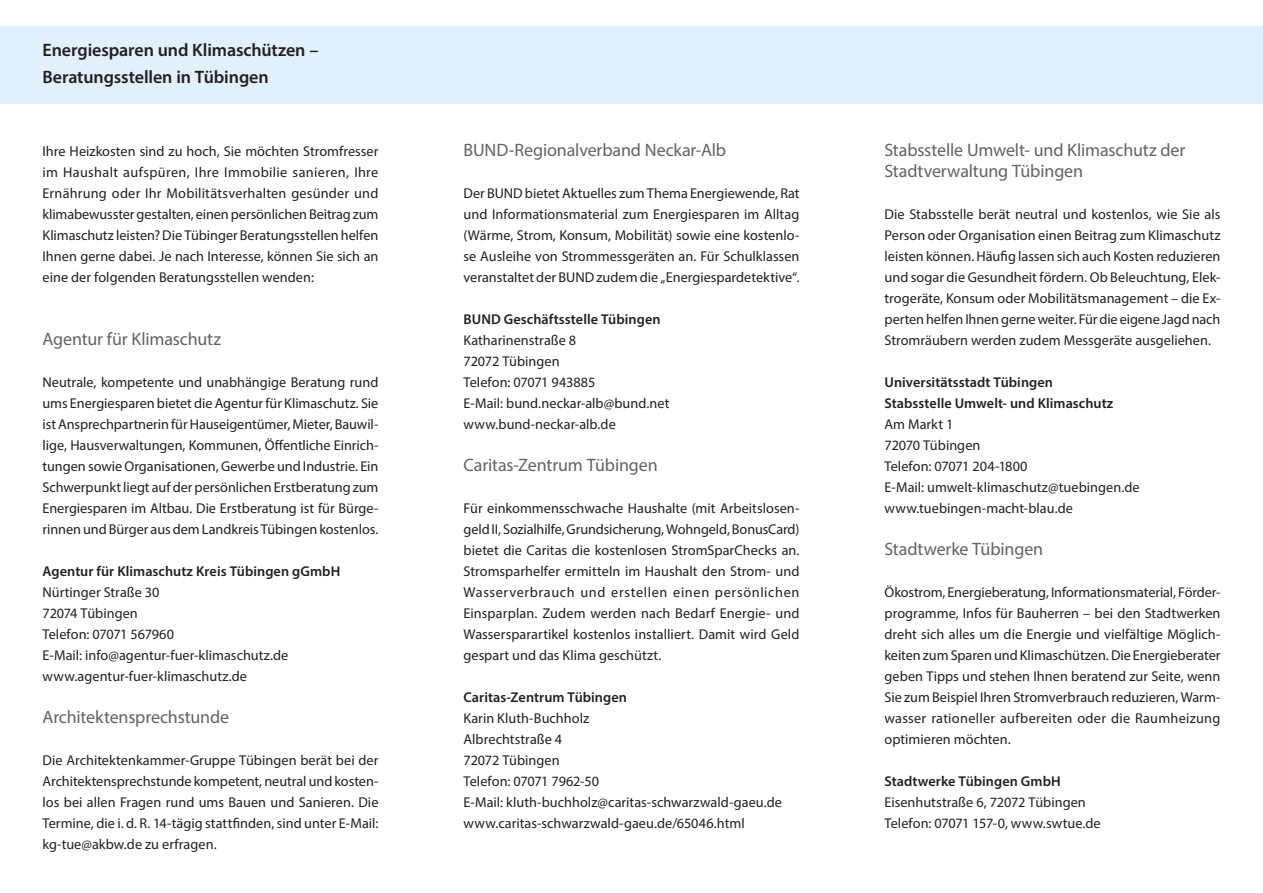
<style>
.page{position:relative;width:1263px;height:893px;background:#fff}
.page>*{position:absolute;margin:0;border:0;box-sizing:border-box;transform-origin:0 0}
.t1{font:18px/21px "Myriad Pro";letter-spacing:-.01em;color:#636366}
.t2{font:600 18px/27px "Myriad Pro";letter-spacing:-.005em;color:#231f20}
.t3{font:14.25px/21px "Myriad Pro";letter-spacing:.005em;color:#231f20;text-align:justify}
.t4{font:600 14.25px/21px "Myriad Pro";letter-spacing:.005em;color:#231f20}
</style>
<div class="page">
<div style="left:0;top:26px;width:1263px;height:78px;background:#e1f0fa"></div>
<p class="t2" style="left:43px;top:36px;width:277px">Energiesparen und Klimaschützen –<br>Beratungsstellen in Tübingen</p>
<p class="t3" style="left:43px;top:140px;width:337px">Ihre Heizkosten sind zu hoch, Sie möchten Stromfresser im Haushalt aufspüren, Ihre Immobilie sanieren, Ihre Ernährung oder Ihr Mobilitätsverhalten gesünder und klimabewusster gestalten, einen persönlichen Beitrag zum Klimaschutz leisten? Die Tübinger Beratungsstellen helfen Ihnen gerne dabei. Je nach Interesse, können Sie sich an eine der folgenden Beratungsstellen wenden:</p>
<p class="t1" style="left:43px;top:328px;width:180px">Agentur für Klimaschutz</p>
<p class="t3" style="left:43px;top:371px;width:337px">Neutrale, kompetente und unabhängige Beratung rund ums Energiesparen bietet die Agentur für Klimaschutz. Sie ist Ansprechpartnerin für Hauseigentümer, Mieter, Bauwil&shy;lige, Hausverwaltungen, Kommunen, Öffentliche Einrich&shy;tungen sowie Organisationen, Gewerbe und Industrie. Ein Schwerpunkt liegt auf der persönlichen Erstberatung zum Energiesparen im Altbau. Die Erstberatung ist für Bürge&shy;rinnen und Bürger aus dem Landkreis Tübingen kostenlos.</p>
<p class="t4" style="left:43px;top:560px;width:299px">Agentur für Klimaschutz Kreis Tübingen gGmbH</p>
<p class="t3" style="left:43px;top:581px;width:247px;text-align:left">Nürtinger Straße 30<br>72074 Tübingen<br>Telefon: 07071 567960<br>E-Mail: info@agentur-fuer-klimaschutz.de www.agentur-fuer-klimaschutz.de</p>
<p class="t1" style="left:43px;top:706px;width:188px">Architektensprechstunde</p>
<p class="t3" style="left:43px;top:749px;width:337px">Die Architektenkammer-Gruppe Tübingen berät bei der Architektensprechstunde kompetent, neutral und kosten&shy;los bei allen Fragen rund ums Bauen und Sanieren. Die Termine, die i. d. R. 14-tägig stattfinden, sind unter E-Mail: kg-tue@akbw.de zu erfragen.</p>
<p class="t1" style="left:463px;top:139px;width:264px">BUND-Regionalverband Neckar-Alb</p>
<p class="t3" style="left:463px;top:182px;width:337px">Der BUND bietet Aktuelles zum Thema Energiewende, Rat und Informationsmaterial zum Energiesparen im Alltag (Wärme, Strom, Konsum, Mobilität) sowie eine kostenlo&shy;se Ausleihe von Strommessgeräten an. Für Schulklassen veranstaltet der BUND zudem die „Energiespardetektive“.</p>
<p class="t4" style="left:463px;top:308px;width:199px">BUND Geschäftsstelle Tübingen</p>
<p class="t3" style="left:463px;top:329px;width:207px;text-align:left">Katharinenstraße 8<br>72072 Tübingen<br>Telefon: 07071 943885<br>E-Mail: bund.neckar-alb@bund.net www.bund-neckar-alb.de</p>
<p class="t1" style="left:463px;top:454px;width:196px">Caritas-Zentrum Tübingen</p>
<p class="t3" style="left:463px;top:497px;width:337px">Für einkommensschwache Haushalte (mit Arbeitslosen&shy;geld II, Sozialhilfe, Grundsicherung, Wohngeld, BonusCard) bietet die Caritas die kostenlosen StromSparChecks an.<br>Stromsparhelfer ermitteln im Haushalt den Strom- und Wasserverbrauch und erstellen einen persönlichen Einsparplan. Zudem werden nach Bedarf Energie- und Wassersparartikel kostenlos installiert. Damit wird Geld gespart und das Klima geschützt.</p>
<p class="t4" style="left:463px;top:686px;width:165px">Caritas-Zentrum Tübingen</p>
<p class="t3" style="left:463px;top:707px;width:320px;text-align:left">Karin Kluth-Buchholz<br>Albrechtstraße 4<br>72072 Tübingen<br>Telefon: 07071 7962-50<br>E-Mail: kluth-buchholz@caritas-schwarzwald-gaeu.de www.caritas-schwarzwald-gaeu.de/65046.html</p>
<p class="t1" style="left:884px;top:139px;width:302px">Stabsstelle Umwelt- und Klimaschutz der<br>Stadtverwaltung Tübingen</p>
<p class="t3" style="left:884px;top:203px;width:337px">Die Stabsstelle berät neutral und kostenlos, wie Sie als Person oder Organisation einen Beitrag zum Klimaschutz leisten können. Häufig lassen sich auch Kosten reduzieren und sogar die Gesundheit fördern. Ob Beleuchtung, Elek&shy;trogeräte, Konsum oder Mobilitätsmanagement – die Ex&shy;perten helfen Ihnen gerne weiter. Für die eigene Jagd nach Stromräubern werden zudem Messgeräte ausgeliehen.</p>
<p class="t4" style="left:884px;top:371px;width:230px">Universitätsstadt Tübingen<br>Stabsstelle Umwelt- und Klimaschutz</p>
<p class="t3" style="left:884px;top:413px;width:257px;text-align:left">Am Markt 1<br>72070 Tübingen<br>Telefon: 07071 204-1800<br>E-Mail: umwelt-klimaschutz@tuebingen.de www.tuebingen-macht-blau.de</p>
<p class="t1" style="left:884px;top:538px;width:160px">Stadtwerke Tübingen</p>
<p class="t3" style="left:884px;top:581px;width:337px">Ökostrom, Energieberatung, Informationsmaterial, Förder&shy;programme, Infos für Bauherren – bei den Stadtwerken dreht sich alles um die Energie und vielfältige Möglich&shy;keiten zum Sparen und Klimaschützen. Die Energieberater geben Tipps und stehen Ihnen beratend zur Seite, wenn Sie zum Beispiel Ihren Stromverbrauch reduzieren, Warm&shy;wasser rationeller aufbereiten oder die Raumheizung optimieren möchten.</p>
<p class="t4" style="left:884px;top:770px;width:178px">Stadtwerke Tübingen GmbH</p>
<p class="t3" style="left:884px;top:791px;width:218px">Eisenhutstraße 6, 72072 Tübingen<br>Telefon: 07071 157-0, www.swtue.de</p>
</div>
